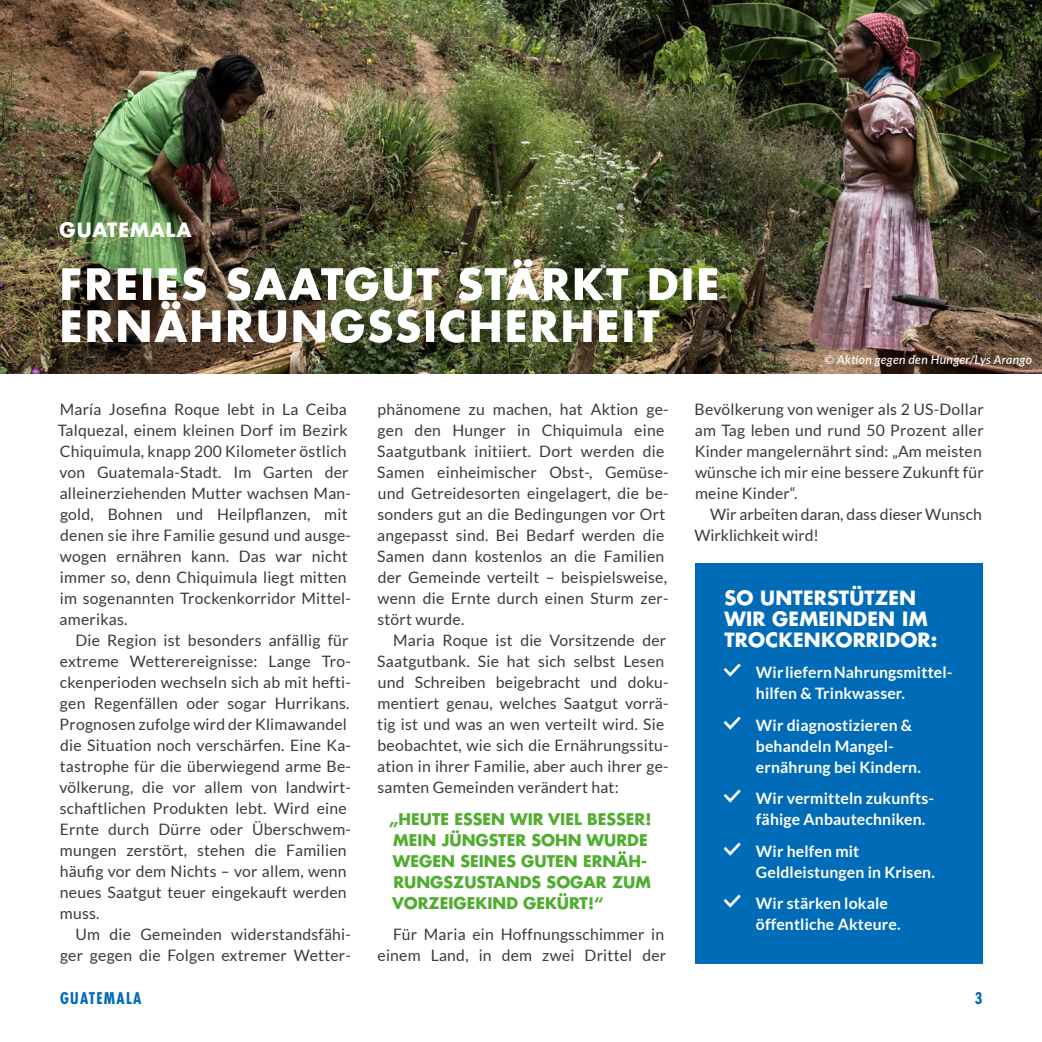
<style>
.page{position:relative;width:1042px;height:1042px;background:#fff}
.page>*{position:absolute;margin:0;border:0;box-sizing:border-box;transform-origin:0 0}
.t1{font:700 19.25px/21px "Futura LT Pro";letter-spacing:.01em;color:#fff}
.t2{font:700 19.25px "Futura LT Pro";letter-spacing:.05em;color:#fff}
.t3{font:15.75px/21px "Lato";letter-spacing:.015em;color:#3a3a39}
.t4{font:700 15.75px/21px "Lato";letter-spacing:.01em;color:#fff}
.t5{font:700 15.75px/21px "Futura LT Pro";color:#50ae2f}
.t6{font:700 condensed 15.75px "Futura Std";letter-spacing:.08em;color:#006bb6}
.t7{font:italic 500 12.25px "Lato";letter-spacing:.02em;color:#fff}
.s1{font-family:"iconmonstr iconic font";font-weight:400}
</style>
<div class="page">
<img style="left:0;top:0;width:1042px;height:373px">
<div style="left:694px;top:563px;width:288px;height:400px;background:#006bb6"></div>
<img style="left:62px;top:259px;width:655px;height:84px">
<p class="t2" style="left:60px;top:215px;width:133px">GUATEMALA</p>
<p class="t3" style="left:58px;top:399px;width:295px">María Josefina Roque lebt in La Ceiba Talquezal, einem kleinen Dorf im Bezirk Chiquimula, knapp 200 Kilometer östlich von Guatemala-Stadt. Im Garten der alleinerziehenden Mutter wachsen Man&shy;gold, Bohnen und Heilpflanzen, mit denen sie ihre Familie gesund und ausge&shy;wogen ernähren kann. Das war nicht immer so, denn Chiquimula liegt mitten im sogenannten Trockenkorridor Mittel&shy;amerikas.</p>
<p class="t3" style="left:59px;top:630px;width:293px;text-indent:16px">Die Region ist besonders anfällig für extreme Wetterereignisse: Lange Tro&shy;ckenperioden wechseln sich ab mit hefti&shy;gen Regenfällen oder sogar Hurrikans.<br>Prognosen zufolge wird der Klimawandel die Situation noch verschärfen. Eine Ka&shy;tastrophe für die überwiegend arme Be&shy;völkerung, die vor allem von landwirt&shy;schaftlichen Produkten lebt. Wird eine Ernte durch Dürre oder Überschwem&shy;mungen zerstört, stehen die Familien häufig vor dem Nichts – vor allem, wenn neues Saatgut teuer eingekauft werden muss.</p>
<p class="t3" style="left:60px;top:924px;width:292px;text-align:right">Um die Gemeinden widerstandsfähi&shy;ger gegen die Folgen extremer Wetter-</p>
<p class="t3" style="left:377px;top:399px;width:293px">phänomene zu machen, hat Aktion ge&shy;gen den Hunger in Chiquimula eine Saatgutbank initiiert. Dort werden die Samen einheimischer Obst-, Gemüse&shy;und Getreidesorten eingelagert, die be&shy;sonders gut an die Bedingungen vor Ort angepasst sind. Bei Bedarf werden die Samen dann kostenlos an die Familien der Gemeinde verteilt – beispielsweise, wenn die Ernte durch einen Sturm zer&shy;stört wurde.</p>
<p class="t3" style="left:377px;top:630px;width:293px;text-indent:16px">Maria Roque ist die Vorsitzende der Saatgutbank. Sie hat sich selbst Lesen und Schreiben beigebracht und doku&shy;mentiert genau, welches Saatgut vorrä&shy;tig ist und was an wen verteilt wird. Sie beobachtet, wie sich die Ernährungssitu&shy;ation in ihrer Familie, aber auch ihrer ge&shy;samten Gemeinden verändert hat:</p>
<p class="t5" style="left:389px;top:808px;width:264px">„HEUTE ESSEN WIR VIEL BESSER!<br>MEIN JÜNGSTER SOHN WURDE<br>WEGEN SEINES GUTEN ERNÄH-<br>RUNGSZUSTANDS SOGAR ZUM<br>VORZEIGEKIND GEKÜRT!“</p>
<p class="t3" style="left:377px;top:924px;width:290px;text-align:right">Für Maria ein Hoffnungsschimmer in einem Land, in dem zwei Drittel der</p>
<p class="t7" style="left:824px;top:350px;width:209px">© Aktion gegen den Hunger/Lys Arango</p>
<p class="t3" style="left:694px;top:399px;width:290px">Bevölkerung von weniger als 2 US-Dollar am Tag leben und rund 50 Prozent aller Kinder mangelernährt sind: „Am meisten wünsche ich mir eine bessere Zukunft für meine Kinder“.</p>
<p class="t3" style="left:694px;top:504px;width:289px;text-indent:16px">Wir arbeiten daran, dass dieser Wunsch<br>Wirklichkeit wird!</p>
<p class="t1" style="left:724px;top:586px;width:215px">SO UNTERSTÜTZEN<br>WIR GEMEINDEN IM<br>TROCKENKORRIDOR:</p>
<p class="t4" style="left:756px;top:661px;width:198px;text-indent:-32px"><span class="s1">)</span> Wir liefern Nahrungsmittel&shy;hilfen &amp; Trinkwasser.</p>
<p class="t4" style="left:756px;top:714px;width:166px;text-indent:-32px"><span class="s1">)</span> Wir diagnostizieren &amp; behandeln Mangel&shy;ernährung bei Kindern.</p>
<p class="t4" style="left:756px;top:787px;width:180px;text-indent:-32px"><span class="s1">)</span> Wir vermitteln zukunfts&shy;fähige Anbautechniken.</p>
<p class="t4" style="left:756px;top:840px;width:180px;text-indent:-32px"><span class="s1">)</span> Wir helfen mit<br>Geldleistungen in Krisen.</p>
<p class="t4" style="left:756px;top:892px;width:146px;text-indent:-32px"><span class="s1">)</span> Wir stärken lokale öffentliche Akteure.</p>
<p class="t6" style="left:60px;top:988px;width:83px">GUATEMALA</p>
<p class="t6" style="left:974px;top:988px;width:9px">3</p>
</div>
